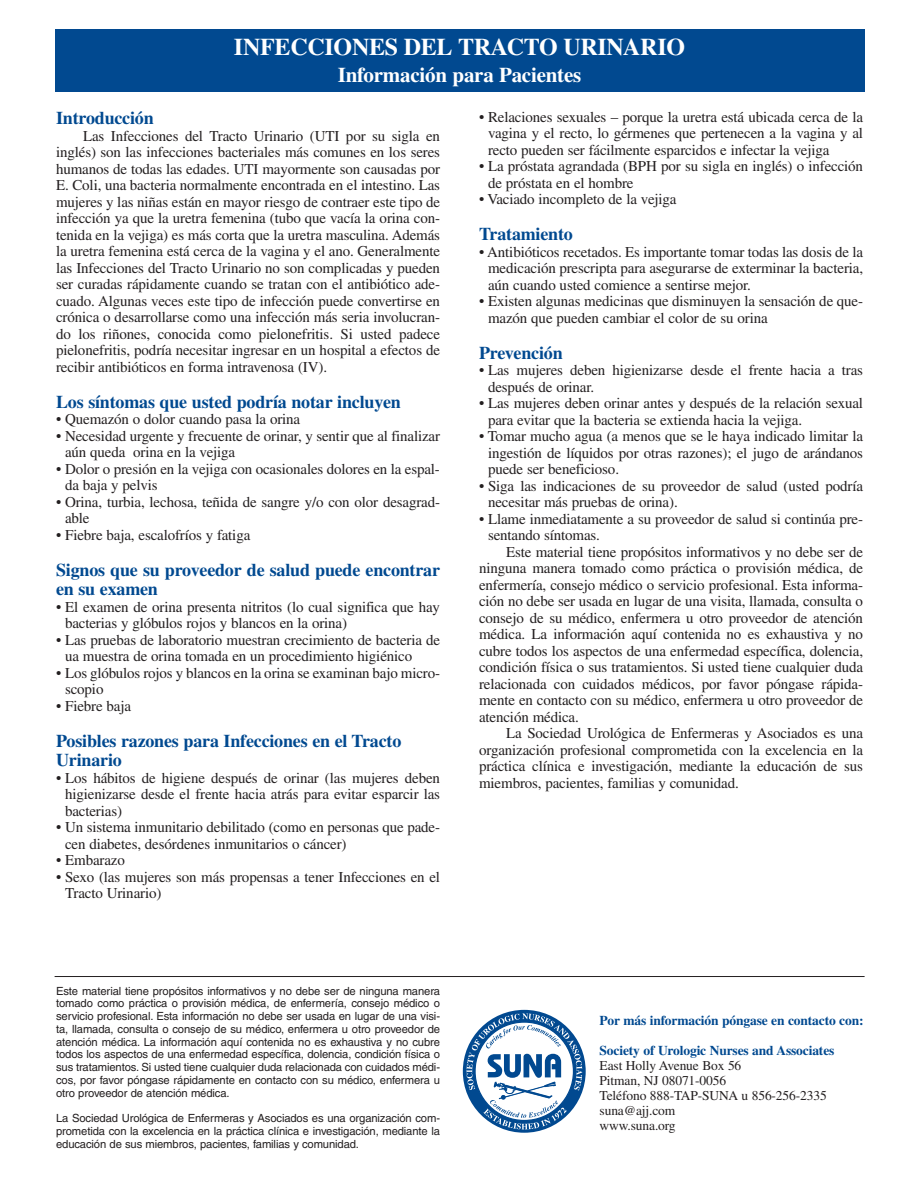
<style>
.page{position:relative;width:918px;height:1188px;background:#fff}
.page>*{position:absolute;margin:0;border:0;box-sizing:border-box;transform-origin:0 0}
.t1{font:700 24px "Times";letter-spacing:-.01em;color:#fff}
.t2{font:700 21px "Times";letter-spacing:-.01em;color:#fff}
.t3{font:700 18px/19.5px "Times";letter-spacing:-.01em;color:#014990}
.t4{font:15px/16.5px "Times";letter-spacing:-.01em;color:#231f20}
.t5{font:13.5px/15px "Times";letter-spacing:-.01em;color:#231f20}
.t6{font:700 13.5px "Times";letter-spacing:-.01em;color:#014990}
.t7{font:11.25px/12.8px "Helvetica";letter-spacing:-.01em;color:#231f20;text-align:justify}
</style>
<div class="page">
<div style="left:55px;top:29px;width:810px;height:62px;background:#014990"></div>
<svg style="left:463px;top:1010px;width:123px;height:123px"></svg>
<svg style="left:466px;top:1013px;width:116px;height:116px"></svg>
<hr style="left:55px;top:976px;width:810px;height:1px;background:#231f20">
<h1 class="t1" style="left:234px;top:38px;width:453px">INFECCIONES DEL TRACTO URINARIO</h1>
<h2 class="t2" style="left:338px;top:67px;width:245px">Información para Pacientes</h2>
<p class="t3" style="left:56px;top:110px;width:99px">Introducción</p>
<p class="t4" style="left:56px;top:129px;width:386px;text-align:justify;text-indent:27px">Las Infecciones del Tracto Urinario (UTI por su sigla en inglés) son las infecciones bacteriales más comunes en los seres humanos de todas las edades. UTI mayormente son causadas por E. Coli, una bacteria normalmente encontrada en el intestino. Las mujeres y las niñas están en mayor riesgo de contraer este tipo de infección ya que la uretra femenina (tubo que vacía la orina con&shy;tenida en la vejiga) es más corta que la uretra masculina. Además la uretra femenina está cerca de la vagina y el ano. Generalmente las Infecciones del Tracto Urinario no son complicadas y pueden ser curadas rápidamente cuando se tratan con el antibiótico ade&shy;cuado. Algunas veces este tipo de infección puede convertirse en crónica o desarrollarse como una infección más seria involucran&shy;do los riñones, conocida como pielonefritis. Si usted padece pielonefritis, podría necesitar ingresar en un hospital a efectos de recibir antibióticos en forma intravenosa (IV).</p>
<p class="t3" style="left:56px;top:393px;width:346px">Los síntomas que usted podría notar incluyen</p>
<p class="t4" style="left:56px;top:412px;width:246px">• Quemazón o dolor cuando pasa la orina</p>
<p class="t4" style="left:65px;top:429px;width:376px;text-indent:-9px">• Necesidad urgente y frecuente de orinar, y sentir que al finalizar aún queda orina en la vejiga</p>
<p class="t4" style="left:65px;top:462px;width:376px;text-indent:-9px">• Dolor o presión en la vejiga con ocasionales dolores en la espal&shy;da baja y pelvis</p>
<p class="t4" style="left:65px;top:495px;width:376px;text-indent:-9px">• Orina, turbia, lechosa, teñida de sangre y/o con olor desagrad&shy;able</p>
<p class="t4" style="left:56px;top:528px;width:196px">• Fiebre baja, escalofríos y fatiga</p>
<p class="t3" style="left:56px;top:561px;width:385px">Signos que su proveedor de salud puede encontrar en su examen</p>
<p class="t4" style="left:65px;top:600px;width:376px;text-indent:-9px">• El examen de orina presenta nitritos (lo cual significa que hay bacterias y glóbulos rojos y blancos en la orina)</p>
<p class="t4" style="left:65px;top:633px;width:377px;text-indent:-9px">• Las pruebas de laboratorio muestran crecimiento de bacteria de ua muestra de orina tomada en un procedimiento higiénico</p>
<p class="t4" style="left:65px;top:666px;width:376px;text-indent:-9px">• Los glóbulos rojos y blancos en la orina se examinan bajo micro&shy;scopio</p>
<p class="t4" style="left:56px;top:699px;width:76px">• Fiebre baja</p>
<p class="t3" style="left:56px;top:732px;width:347px">Posibles razones para Infecciones en el Tracto<br>Urinario</p>
<p class="t4" style="left:65px;top:771px;width:377px;text-align:justify;text-indent:-9px">• Los hábitos de higiene después de orinar (las mujeres deben higienizarse desde el frente hacia atrás para evitar esparcir las bacterias)</p>
<p class="t4" style="left:65px;top:820px;width:376px;text-indent:-9px">• Un sistema inmunitario debilitado (como en personas que pade&shy;cen diabetes, desórdenes inmunitarios o cáncer)</p>
<p class="t4" style="left:56px;top:853px;width:70px">• Embarazo</p>
<p class="t4" style="left:65px;top:870px;width:377px;text-indent:-9px">• Sexo (las mujeres son más propensas a tener Infecciones en el<br>Tracto Urinario)</p>
<p class="t7" style="left:56px;top:985px;width:386px">Este material tiene propósitos informativos y no debe ser de ninguna manera tomado como práctica o provisión médica, de enfermería, consejo médico o servicio profesional. Esta información no debe ser usada en lugar de una visi&shy;ta, llamada, consulta o consejo de su médico, enfermera u otro proveedor de atención médica. La información aquí contenida no es exhaustiva y no cubre todos los aspectos de una enfermedad específica, dolencia, condición física o sus tratamientos. Si usted tiene cualquier duda relacionada con cuidados médi&shy;cos, por favor póngase rápidamente en contacto con su médico, enfermera u otro proveedor de atención médica.</p>
<p class="t7" style="left:56px;top:1113px;width:385px">La Sociedad Urológica de Enfermeras y Asociados es una organización com&shy;prometida con la excelencia en la práctica clínica e investigación, mediante la educación de sus miembros, pacientes, familias y comunidad.</p>
<p class="t4" style="left:488px;top:110px;width:377px;text-align:justify;text-indent:-9px">• Relaciones sexuales – porque la uretra está ubicada cerca de la vagina y el recto, lo gérmenes que pertenecen a la vagina y al recto pueden ser fácilmente esparcidos e infectar la vejiga</p>
<p class="t4" style="left:488px;top:160px;width:376px;text-indent:-9px">• La próstata agrandada (BPH por su sigla en inglés) o infección de próstata en el hombre</p>
<p class="t4" style="left:479px;top:193px;width:199px">• Vaciado incompleto de la vejiga</p>
<p class="t3" style="left:479px;top:226px;width:95px">Tratamiento</p>
<p class="t4" style="left:488px;top:245px;width:377px;text-align:justify;text-indent:-9px">• Antibióticos recetados. Es importante tomar todas las dosis de la medicación prescripta para asegurarse de exterminar la bacteria, aún cuando usted comience a sentirse mejor.</p>
<p class="t4" style="left:488px;top:295px;width:376px;text-indent:-9px">• Existen algunas medicinas que disminuyen la sensación de que&shy;mazón que pueden cambiar el color de su orina</p>
<p class="t3" style="left:479px;top:345px;width:85px">Prevención</p>
<p class="t4" style="left:488px;top:364px;width:377px;text-indent:-9px">• Las mujeres deben higienizarse desde el frente hacia a tras después de orinar.</p>
<p class="t4" style="left:488px;top:397px;width:376px;text-indent:-9px">• Las mujeres deben orinar antes y después de la relación sexual para evitar que la bacteria se extienda hacia la vejiga.</p>
<p class="t4" style="left:488px;top:430px;width:376px;text-align:justify;text-indent:-9px">• Tomar mucho agua (a menos que se le haya indicado limitar la ingestión de líquidos por otras razones); el jugo de arándanos puede ser beneficioso.</p>
<p class="t4" style="left:488px;top:479px;width:376px;text-indent:-9px">• Siga las indicaciones de su proveedor de salud (usted podría necesitar más pruebas de orina).</p>
<p class="t4" style="left:488px;top:512px;width:376px;text-indent:-9px">• Llame inmediatamente a su proveedor de salud si continúa pre&shy;sentando síntomas.</p>
<p class="t4" style="left:479px;top:545px;width:386px;text-align:justify;text-indent:27px">Este material tiene propósitos informativos y no debe ser de ninguna manera tomado como práctica o provisión médica, de enfermería, consejo médico o servicio profesional. Esta informa&shy;ción no debe ser usada en lugar de una visita, llamada, consulta o consejo de su médico, enfermera u otro proveedor de atención médica. La información aquí contenida no es exhaustiva y no cubre todos los aspectos de una enfermedad específica, dolencia, condición física o sus tratamientos. Si usted tiene cualquier duda relacionada con cuidados médicos, por favor póngase rápida&shy;mente en contacto con su médico, enfermera u otro proveedor de atención médica.</p>
<p class="t4" style="left:479px;top:727px;width:385px;text-align:justify;text-indent:27px">La Sociedad Urológica de Enfermeras y Asociados es una organización profesional comprometida con la excelencia en la práctica clínica e investigación, mediante la educación de sus miembros, pacientes, familias y comunidad.</p>
<p class="t6" style="left:600px;top:1016px;width:266px">Por más información póngase en contacto con:</p>
<p class="t6" style="left:600px;top:1046px;width:236px">Society of Urologic Nurses and Associates</p>
<p class="t5" style="left:600px;top:1060px;width:229px">East Holly Avenue Box 56<br>Pitman, NJ 08071-0056<br>Teléfono 888-TAP-SUNA u 856-256-2335 suna@ajj.com<br>www.suna.org</p>
</div>
